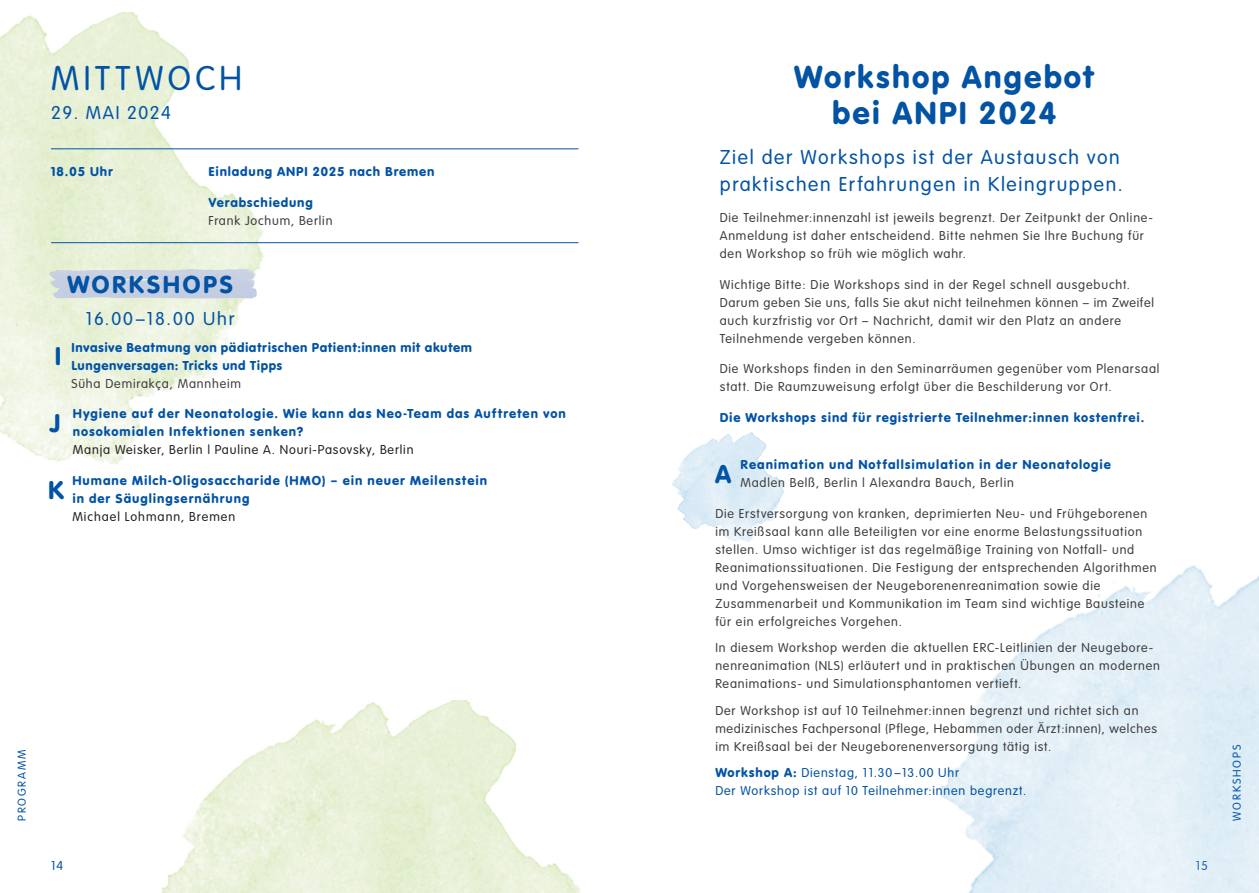
<style>
.page{position:relative;width:1259px;height:893px;background:#fff}
.page>*{position:absolute;margin:0;border:0;box-sizing:border-box;transform-origin:0 0}
.HL{font:300 36px "VAG Rundschrift D";letter-spacing:.125em;color:#0353a5}
.HL-2{font:33px/36px "VAG Rundschrift D";letter-spacing:.06em;color:#0353a5;text-align:center}
.Copy{font:26.7px "VAG Rundschrift D";color:#0353a5}
.Copy-2{font:25.5px "VAG Rundschrift D";letter-spacing:.1em;color:#0353a5}
.Intro{font:300 21px/27px "VAG Rundschrift D";letter-spacing:.075em;color:#0353a5}
.Sitzung{font:300 19.5px "VAG Rundschrift D";letter-spacing:.1em;color:#0353a5}
.HL-3{font:300 19.5px "VAG Rundschrift D";letter-spacing:.08em;color:#0353a5}
.Copy-3{font:300 13.5px/18px "VAG Rundschrift D";letter-spacing:.06em;color:#3e3e3f}
.Copy-4{font:13.5px/18px "VAG Rundschrift D";letter-spacing:.06em;color:#0353a5}
.Copy-5{font:13.5px/18px "VAG Rundschrift D";letter-spacing:.035em;color:#0353a5}
.Copy-6{font:300 13.5px/18px "VAG Rundschrift D";letter-spacing:.06em;color:#0353a5}
.Programm_Vortrag{font:13.5px "VAG Rundschrift D";letter-spacing:.06em;color:#0353a5}
.Programm_Namen{font:300 13.5px "VAG Rundschrift D";letter-spacing:.06em;color:#3e3e3f}
.HL-4{font:300 12px "VAG Rundschrift D";letter-spacing:.15em;color:#0353a5}
.s1{font-weight:300;color:#3e3e3f}
.s2{font-weight:300;color:#231f20}
.s3{font-weight:400}
</style>
<div class="page">
<img style="left:0;top:13px;width:267px;height:452px">
<hr style="left:51px;top:149px;width:527px;height:1px;background:#0353a5">
<img style="left:162px;top:700px;width:418px;height:193px">
<img style="left:49px;top:268px;width:208px;height:32px">
<hr style="left:51px;top:242px;width:527px;height:1px;background:#0353a5">
<img style="left:940px;top:565px;width:319px;height:328px">
<img style="left:672px;top:433px;width:112px;height:108px">
<p class="HL-4" style="left:15px;top:821px;width:72px;rotate:-90deg">PROGRAMM</p>
<p class="HL" style="left:51px;top:59px;width:193px">MITTWOCH</p>
<p class="HL-3" style="left:51px;top:102px;width:121px">29. MAI 2024</p>
<p class="Programm_Vortrag" style="left:51px;top:164px;width:63px">18.05 Uhr</p>
<p class="Programm_Vortrag" style="left:209px;top:164px;width:227px">Einladung ANPI 2025 nach Bremen</p>
<p class="Programm_Vortrag" style="left:209px;top:195px;width:106px">Verabschiedung</p>
<p class="Programm_Namen" style="left:209px;top:214px;width:125px">Frank Jochum, Berlin</p>
<p class="Copy-2" style="left:67px;top:269px;width:167px">WORKSHOPS</p>
<p class="Sitzung" style="left:86px;top:308px;width:151px">16.00–18.00 Uhr</p>
<p class="Copy" style="left:55px;top:340px;width:8px">I</p>
<p class="Copy-5" style="left:71px;top:338px;width:402px">Invasive Beatmung von pädiatrischen Patient:innen mit akutem<br>Lungenversagen: Tricks und Tipps<br><span class="s1">Süha Demirakça, Mannheim</span></p>
<p class="Copy" style="left:50px;top:407px;width:12px">J</p>
<p class="Copy-4" style="left:73px;top:405px;width:494px">Hygiene auf der Neonatologie. Wie kann das Neo-Team das Auftreten von nosokomialen Infektionen senken?<br><span class="s2">Manja Weisker, Berlin | Pauline A. Nouri-Pasovsky, Berlin</span></p>
<p class="Copy" style="left:48px;top:474px;width:18px">K</p>
<p class="Copy-4" style="left:72px;top:471px;width:416px">Humane Milch-Oligosaccharide (HMO) – ein neuer Meilenstein in der Säuglingsernährung<br><span class="s2">Michael Lohmann, Bremen</span></p>
<p class="HL-2" style="left:794px;top:59px;width:302px">Workshop Angebot bei ANPI 2024</p>
<p class="Intro" style="left:720px;top:144px;width:404px">Ziel der Workshops ist der Austausch von praktischen Erfahrungen in Kleingruppen.</p>
<p class="Copy-3" style="left:720px;top:209px;width:435px">Die Teilnehmer:innenzahl ist jeweils begrenzt. Der Zeitpunkt der Online-<br>Anmeldung ist daher entscheidend. Bitte nehmen Sie Ihre Buchung für den Workshop so früh wie möglich wahr.</p>
<p class="Copy-3" style="left:720px;top:275px;width:436px">Wichtige Bitte: Die Workshops sind in der Regel schnell ausgebucht.<br>Darum geben Sie uns, falls Sie akut nicht teilnehmen können – im Zweifel auch kurzfristig vor Ort – Nachricht, damit wir den Platz an andere Teilnehmende vergeben können.</p>
<p class="Copy-3" style="left:720px;top:360px;width:441px">Die Workshops finden in den Seminarräumen gegenüber vom Plenarsaal statt. Die Raumzuweisung erfolgt über die Beschilderung vor Ort.</p>
<p class="Copy-4" style="left:720px;top:408px;width:426px">Die Workshops sind für registrierte Teilnehmer:innen kostenfrei.</p>
<p class="Copy" style="left:715px;top:458px;width:18px">A</p>
<p class="Copy-4" style="left:740px;top:456px;width:372px">Reanimation und Notfallsimulation in der Neonatologie<br><span class="s1">Madlen Belß, Berlin | Alexandra Bauch, Berlin</span></p>
<p class="Copy-3" style="left:715px;top:505px;width:443px">Die Erstversorgung von kranken, deprimierten Neu- und Frühgeborenen im Kreißsaal kann alle Beteiligten vor eine enorme Belastungssituation stellen. Umso wichtiger ist das regelmäßige Training von Notfall- und Reanimationssituationen. Die Festigung der entsprechenden Algorithmen und Vorgehensweisen der Neugeborenenreanimation sowie die Zusammenarbeit und Kommunikation im Team sind wichtige Bausteine für ein erfolgreiches Vorgehen.</p>
<p class="Copy-3" style="left:715px;top:639px;width:446px">In diesem Workshop werden die aktuellen ERC-Leitlinien der Neugebore&shy;nenreanimation (NLS) erläutert und in praktischen Übungen an modernen<br>Reanimations- und Simulationsphantomen vertieft.</p>
<p class="Copy-3" style="left:715px;top:702px;width:443px">Der Workshop ist auf 10 Teilnehmer:innen begrenzt und richtet sich an medizinisches Fachpersonal (Pflege, Hebammen oder Ärzt:innen), welches im Kreißsaal bei der Neugeborenenversorgung tätig ist.</p>
<p class="Copy-6" style="left:715px;top:764px;width:312px"><span class="s3">Workshop A:</span> Dienstag, 11.30–13.00 Uhr<br>Der Workshop ist auf 10 Teilnehmer:innen begrenzt.</p>
<p class="Copy-6" style="left:51px;top:857px;width:14px">14</p>
<p class="Copy-6" style="left:1195px;top:857px;width:14px">15</p>
<p class="HL-4" style="left:1230px;top:821px;width:77px;rotate:-90deg">WORKSHOPS</p>
</div>
